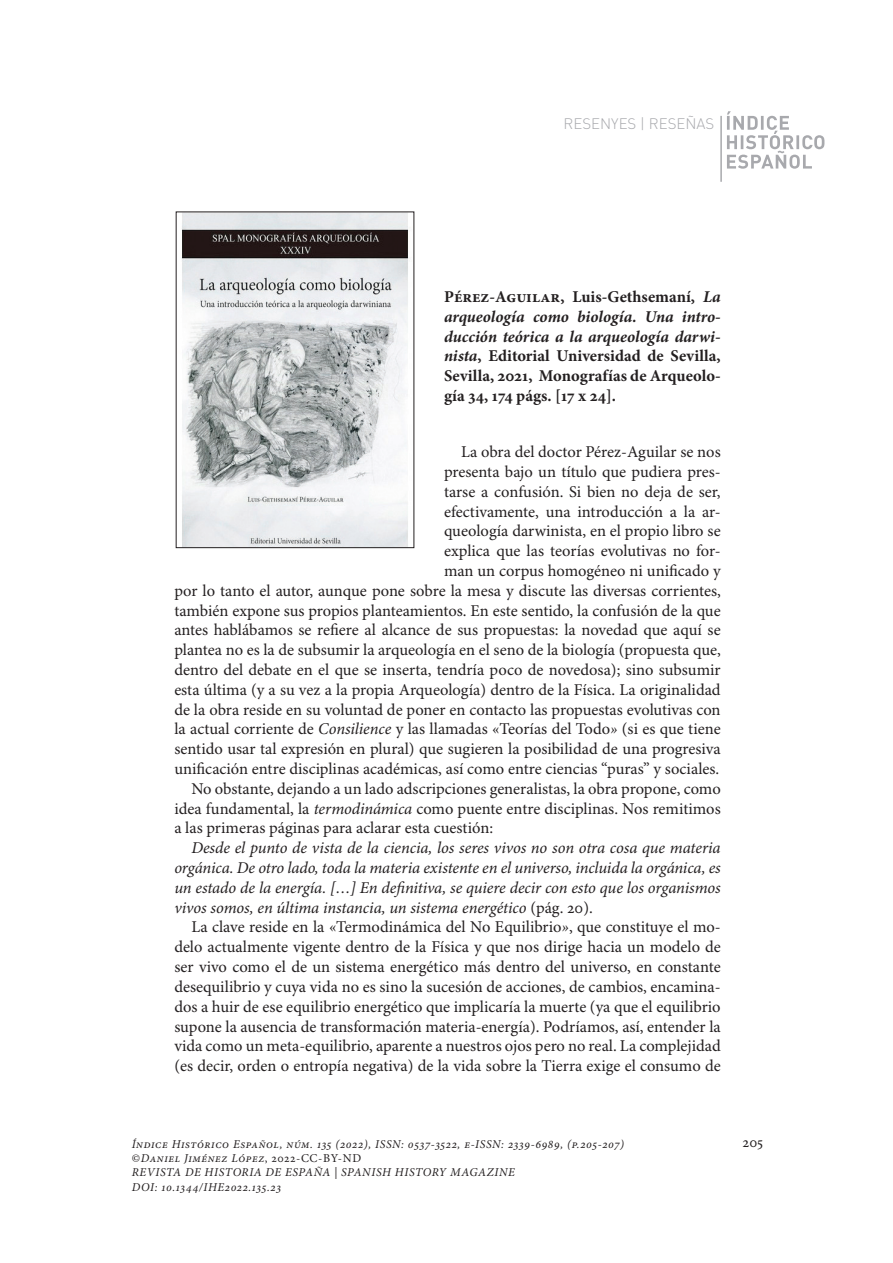
<style>
.page{position:relative;width:893px;height:1263px;background:#fff}
.page>*{position:absolute;margin:0;border:0;box-sizing:border-box;transform-origin:0 0}
.t1{font:16.5px/19.8px "Minion Pro";color:#231f20;text-align:justify}
.t2{font:italic 16.5px/19.8px "Minion Pro";letter-spacing:-.005em;color:#231f20;text-align:justify}
.t3{font:700 16.5px/19.8px "Minion Pro";color:#231f20;text-align:justify}
.t4{font:300 15px "DIN Pro";color:#a8a9ad}
.t5{font:15px "Minion Pro";color:#231f20}
.t6{font:italic 12px/14.4px "Minion Pro";letter-spacing:.05em;color:#231f20}
.s1{font-style:italic}
.s2{font-style:normal}
</style>
<div class="page">
<svg style="left:727px;top:111px;width:97px;height:58px"></svg>
<hr style="left:720px;top:116px;width:2px;height:66px;background:#a8a9ad">
<img style="left:181px;top:214px;width:228px;height:332px">
<p class="t4" style="left:564px;top:113px;width:152px">RESENYES | RESEÑAS</p>
<p class="t3" style="left:444px;top:288px;width:278px">Pérez-Aguilar, Luis-Gethsemaní, <span class="s1">La arqueología como biología. Una intro&shy;ducción teórica a la arqueología darwi&shy;nista</span>, Editorial Universidad de Sevilla, Sevilla, 2021, Monografías de Arqueolo&shy;gía 34, 174 págs. [17 x 24].</p>
<p class="t1" style="left:461px;top:443px;width:261px">La obra del doctor Pérez-Aguilar se nos</p>
<p class="t1" style="left:444px;top:462px;width:278px">presenta bajo un título que pudiera pres-</p>
<p class="t1" style="left:444px;top:482px;width:278px">tarse a confusión. Si bien no deja de ser,</p>
<p class="t1" style="left:444px;top:502px;width:278px">efectivamente, una introducción a la ar-</p>
<p class="t1" style="left:444px;top:522px;width:278px">queología darwinista, en el propio libro se</p>
<p class="t1" style="left:444px;top:542px;width:278px">explica que las teorías evolutivas no for-</p>
<p class="t1" style="left:444px;top:561px;width:278px">man un corpus homogéneo ni unificado y</p>
<p class="t1" style="left:174px;top:581px;width:548px">por lo tanto el autor, aunque pone sobre la mesa y discute las diversas corrientes,</p>
<p class="t1" style="left:174px;top:601px;width:548px">también expone sus propios planteamientos. En este sentido, la confusión de la que</p>
<p class="t1" style="left:174px;top:621px;width:548px">antes hablábamos se refiere al alcance de sus propuestas: la novedad que aquí se</p>
<p class="t1" style="left:174px;top:641px;width:548px">plantea no es la de subsumir la arqueología en el seno de la biología (propuesta que,</p>
<p class="t1" style="left:174px;top:660px;width:548px">dentro del debate en el que se inserta, tendría poco de novedosa); sino subsumir</p>
<p class="t1" style="left:174px;top:680px;width:548px">esta última (y a su vez a la propia Arqueología) dentro de la Física. La originalidad</p>
<p class="t1" style="left:174px;top:700px;width:548px">de la obra reside en su voluntad de poner en contacto las propuestas evolutivas con</p>
<p class="t1" style="left:174px;top:720px;width:548px">la actual corriente de <span class="s1">Consilience</span> y las llamadas «Teorías del Todo<span class="s1">»</span> (si es que tiene</p>
<p class="t1" style="left:174px;top:740px;width:548px">sentido usar tal expresión en plural) que sugieren la posibilidad de una progresiva</p>
<p class="t1" style="left:174px;top:759px;width:547px">unificación entre disciplinas académicas, así como entre ciencias “puras” y sociales.</p>
<p class="t1" style="left:191px;top:779px;width:531px">No obstante, dejando a un lado adscripciones generalistas, la obra propone, como</p>
<p class="t1" style="left:174px;top:799px;width:548px">idea fundamental, la <span class="s1">termodinámica</span> como puente entre disciplinas. Nos remitimos</p>
<p class="t1" style="left:174px;top:819px;width:320px">a las primeras páginas para aclarar esta cuestión:</p>
<p class="t2" style="left:174px;top:839px;width:548px;text-indent:17px">Desde el punto de vista de la ciencia, los seres vivos no son otra cosa que materia orgánica. De otro lado, toda la materia existente en el universo, incluida la orgánica, es un estado de la energía. […] En definitiva, se quiere decir con esto que los organismos vivos somos, en última instancia, un sistema energético <span class="s2">(pág. 20).</span></p>
<p class="t1" style="left:174px;top:918px;width:548px;text-indent:17px">La clave reside en la «Termodinámica del No Equilibrio<span class="s1">»</span>, que constituye el mo&shy;delo actualmente vigente dentro de la Física y que nos dirige hacia un modelo de ser vivo como el de un sistema energético más dentro del universo, en constante desequilibrio y cuya vida no es sino la sucesión de acciones, de cambios, encamina&shy;dos a huir de ese equilibrio energético que implicaría la muerte (ya que el equilibrio supone la ausencia de transformación materia-energía). Podríamos, así, entender la vida como un meta-equilibrio, aparente a nuestros ojos pero no real. La complejidad (es decir, orden o entropía negativa) de la vida sobre la Tierra exige el consumo de</p>
<p class="t6" style="left:132px;top:1138px;width:494px">Índice Histórico Español, núm. 135 (2022), ISSN: 0537-3522, e-ISSN: 2339-6989, (p.205-207)</p>
<p class="t5" style="left:743px;top:1133px;width:22px">205</p>
<p class="t6" style="left:132px;top:1151px;width:385px"><span class="s2">©</span>Daniel Jiménez López<span class="s2">, 2022-CC-BY-ND<br></span>REVISTA DE HISTORIA DE ESPAÑA | SPANISH HISTORY MAGAZINE<br>DOI: 10.1344/IHE2022.135.23</p>
</div>
